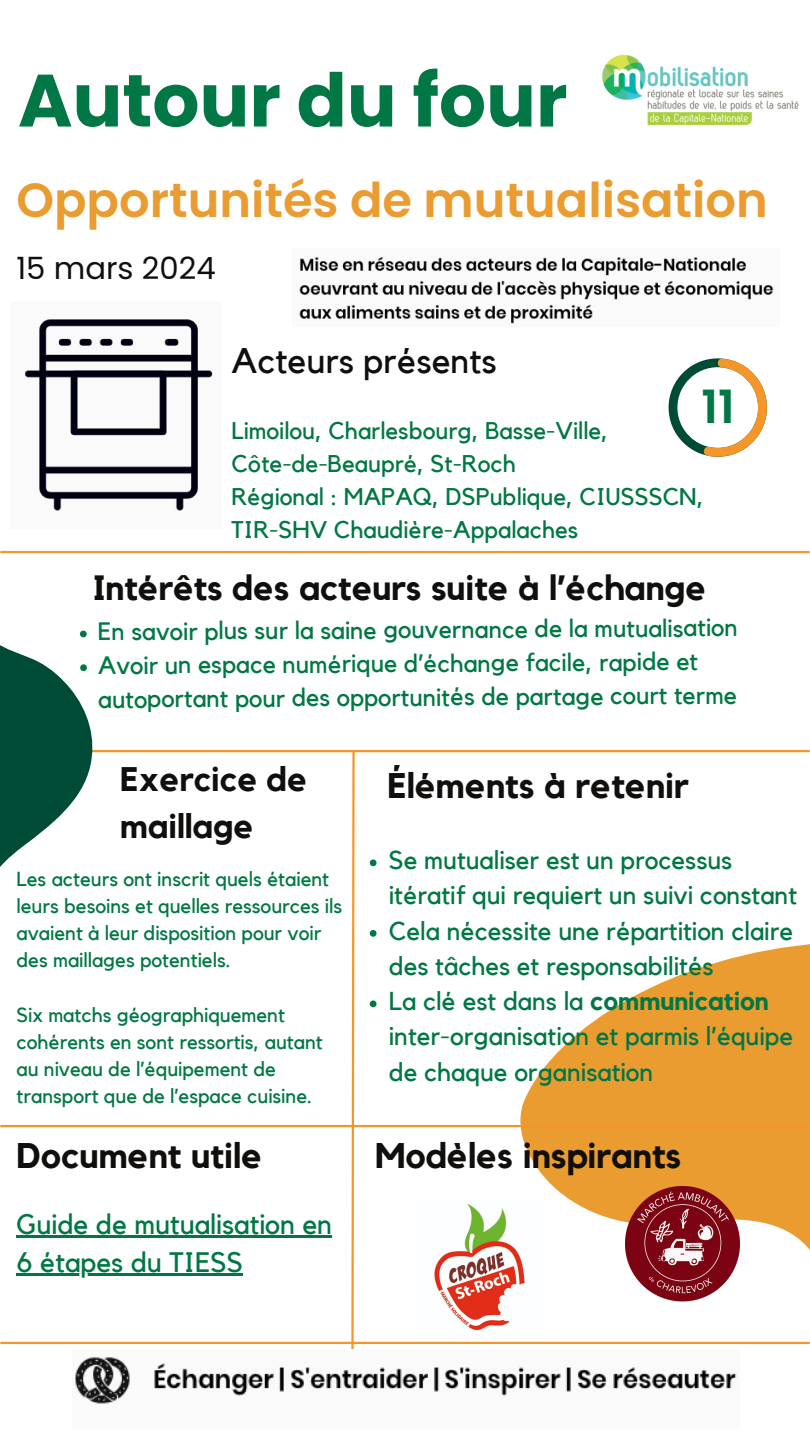
<style>
.page{position:relative;width:810px;height:1440px;background:#fff}
.page>*{position:absolute;margin:0;border:0;box-sizing:border-box;transform-origin:0 0}
.t1{font:700 73.9px "Poppins";color:#074}
.t2{font:600 47.9px "Poppins";color:#ea9c30}
.t3{font:600 45.8px "Poppins";color:#074}
.t4{font:700 35.5px "Kollektif";color:#100f0d}
.t5{font:35.5px "Kollektif";color:#100f0d}
.t6{font:700 35px "Kollektif";color:#100f0d}
.t7{font:700 34px/46.5px "Kollektif";color:#100f0d}
.t8{font:30.7px "Poppins";color:#100f0d}
.t9{font:28.1px "Kollektif";color:#074}
.t10{font:25.8px/35.2px "Kollektif";color:#074}
.t11{font:25.1px/33.8px "Kollektif";letter-spacing:-.005em;color:#074}
.t12{font:24.1px "Kollektif";color:#074}
.t13{font:20.3px/27.2px "Kollektif";color:#074}
.s1{font-weight:700}
</style>
<div class="page">
<hr style="left:1px;top:750px;width:808px;height:2px;background:#f49728">
<img style="left:434px;top:1251px;width:27px;height:70px">
<svg style="left:461px;top:944px;width:349px;height:400px"></svg>
<hr style="left:1px;top:1342px;width:808px;height:2px;background:#f49728">
<img style="left:602px;top:54px;width:197px;height:72px">
<img style="left:39px;top:319px;width:174px;height:192px">
<img style="left:299px;top:257px;width:475px;height:67px">
<svg style="left:669px;top:358px;width:98px;height:99px"></svg>
<svg style="left:0;top:367px;width:172px;height:500px"></svg>
<hr style="left:16px;top:1235px;width:316px;height:3px;background:#074">
<hr style="left:16px;top:1274px;width:227px;height:2px;background:#074">
<hr style="left:1px;top:551px;width:808px;height:2px;background:#f49728">
<img style="left:626px;top:1187px;width:114px;height:116px">
<svg style="left:370px;top:859px;width:7px;height:7px"></svg>
<svg style="left:370px;top:930px;width:7px;height:7px"></svg>
<svg style="left:370px;top:1000px;width:7px;height:7px"></svg>
<svg style="left:80px;top:631px;width:7px;height:6px"></svg>
<svg style="left:80px;top:664px;width:7px;height:7px"></svg>
<hr style="left:1px;top:1125px;width:808px;height:2px;background:#f49728">
<svg style="left:350px;top:752px;width:6px;height:597px"></svg>
<img style="left:75px;top:1357px;width:662px;height:47px">
<p class="t1" style="left:18px;top:49px;width:551px">Autour du four</p>
<p class="t2" style="left:16px;top:167px;width:753px">Opportunités de mutualisation</p>
<p class="t8" style="left:16px;top:247px;width:201px">15 mars 2024</p>
<p class="t5" style="left:231px;top:344px;width:267px">Acteurs présents</p>
<p class="t3" style="left:702px;top:375px;width:35px">11</p>
<h4 class="t12" style="left:231px;top:419px;width:378px">Limoilou, Charlesbourg, Basse-Ville,</h4>
<p class="t12" style="left:231px;top:452px;width:286px">Côte-de-Beaupré, St-Roch</p>
<p class="t12" style="left:231px;top:485px;width:474px">Régional : MAPAQ, DSPublique, CIUSSSCN,</p>
<h5 class="t12" style="left:231px;top:518px;width:348px">TIR-SHV Chaudière-Appalaches</h5>
<p class="t6" style="left:93px;top:571px;width:614px">Intérêts des acteurs suite à l’échange</p>
<p class="t11" style="left:98px;top:614px;width:642px">En savoir plus sur la saine gouvernance de la mutualisation</p>
<p class="t11" style="left:98px;top:647px;width:641px">Avoir un espace numérique d’échange facile, rapide et autoportant pour des opportunités de partage court terme</p>
<p class="t7" style="left:120px;top:758px;width:189px">Exercice de maillage</p>
<p class="t13" style="left:16px;top:866px;width:327px">Les acteurs ont inscrit quels étaient leurs besoins et quelles ressources ils avaient à leur disposition pour voir des maillages potentiels.</p>
<h6 class="t13" style="left:16px;top:1002px;width:308px">Six matchs géographiquement cohérents en sont ressortis, autant au niveau de l’équipement de transport que de l’espace cuisine.</h6>
<h3 class="t4" style="left:16px;top:1139px;width:247px">Document utile</h3>
<h3 class="t9" style="left:16px;top:1211px;width:317px">Guide de mutualisation en</h3>
<p class="t9" style="left:16px;top:1249px;width:228px">6 étapes du TIESS</p>
<h3 class="t4" style="left:388px;top:769px;width:303px">Éléments à retenir</h3>
<h3 class="t10" style="left:389px;top:844px;width:410px">Se mutualiser est un processus itératif qui requiert un suivi constant</h3>
<p class="t10" style="left:389px;top:914px;width:406px">Cela nécessite une répartition claire des tâches et responsabilités</p>
<p class="t10" style="left:389px;top:985px;width:406px">La clé est dans la <span class="s1">communication </span>inter-organisation et parmis l’équipe de chaque organisation</p>
<h1 class="t4" style="left:375px;top:1139px;width:308px">Modèles inspirants</h1>
</div>
